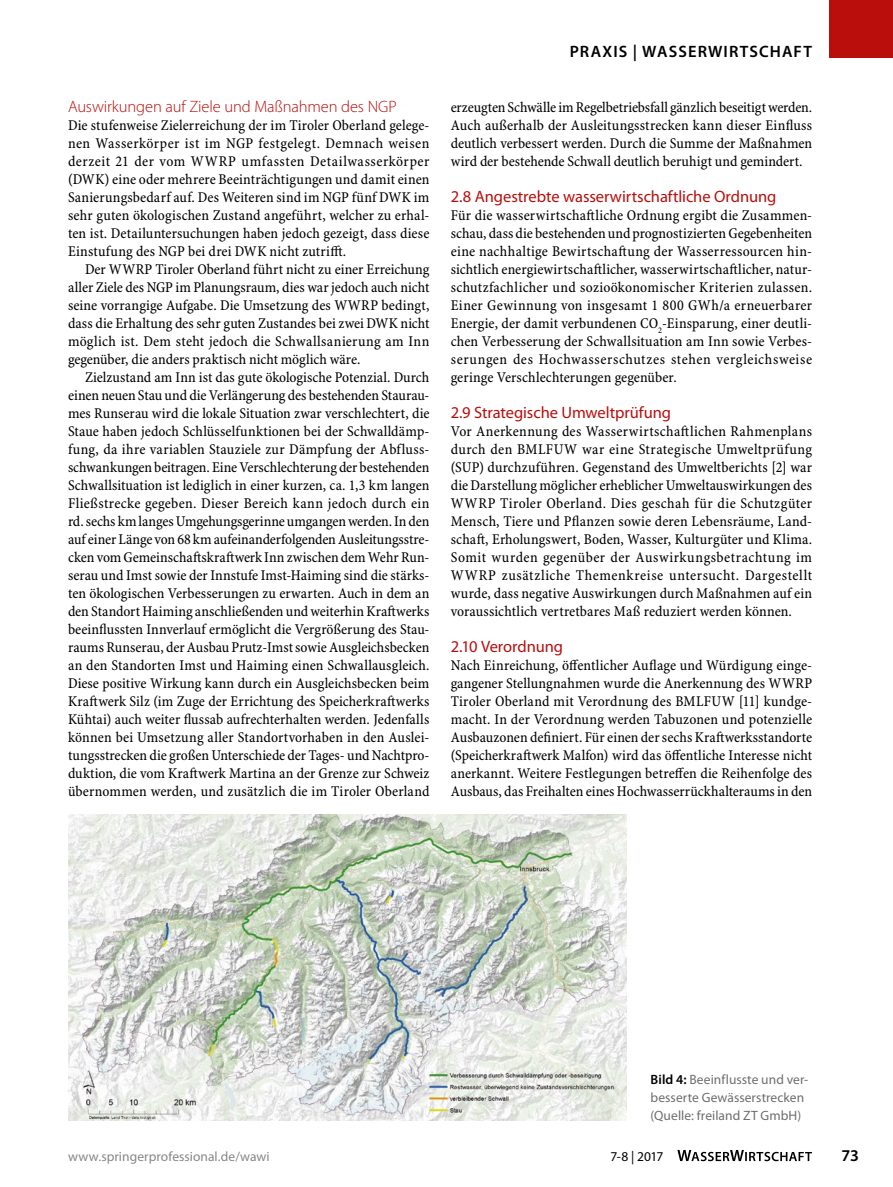
<style>
.page{position:relative;width:893px;height:1187px;background:#fff}
.page>*{position:absolute;margin:0;border:0;box-sizing:border-box;transform-origin:0 0}
.SectionHeading_2_x{font:16.5px "Myriad Pro";letter-spacing:-.005em;color:#b90e0c}
.SectionHeading_2_x-2{font:300 16.5px "Myriad Pro";letter-spacing:-.005em;color:#b90e0c}
.t1{font:600 16.5px "Myriad Pro";letter-spacing:.065em;color:#000}
.Para_x{font:15px/18px "Minion Pro Cn Capt";letter-spacing:.005em;color:#000;text-align:justify}
.Para_Indent{font:15px/18px "Minion Pro Cn Capt";color:#000;text-align:justify}
.Image_Caption_x{font:13.5px/18px "Myriad Pro";letter-spacing:.005em;color:#6e6e6e}
.t2{font:13.5px "Myriad Pro";letter-spacing:.005em;color:#868786}
.t3{font:13.5px "Myriad Pro";color:#000}
.s1{font-weight:600;color:#000}
</style>
<div class="page">
<img style="left:68px;top:814px;width:558px;height:306px">
<div style="left:829px;top:0;width:64px;height:57px;background:#b90e0c"></div>
<svg style="left:677px;top:1150px;width:135px;height:11px"></svg>
<p class="SectionHeading_2_x-2" style="left:68px;top:97px;width:330px">Auswirkungen auf Ziele und Maßnahmen des NGP</p>
<p class="Para_x" style="left:68px;top:116px;width:363px">Die stufenweise Zielerreichung der im Tiroler Oberland gelege&shy;nen Wasserkörper ist im NGP festgelegt. Demnach weisen derzeit 21 der vom WWRP umfassten Detailwasserkörper (DWK) eine oder mehrere Beeinträchtigungen und damit einen Sanierungsbedarf auf. Des Weiteren sind im NGP fünf DWK im sehr guten ökologischen Zustand angeführt, welcher zu erhal&shy;ten ist. Detailuntersuchungen haben jedoch gezeigt, dass diese Einstufung des NGP bei drei DWK nicht zutrifft.</p>
<p class="Para_Indent" style="left:68px;top:260px;width:363px;text-indent:17px">Der WWRP Tiroler Oberland führt nicht zu einer Erreichung aller Ziele des NGP im Planungsraum, dies war jedoch auch nicht seine vorrangige Aufgabe. Die Umsetzung des WWRP bedingt, dass die Erhaltung des sehr guten Zustandes bei zwei DWK nicht möglich ist. Dem steht jedoch die Schwallsanierung am Inn gegenüber, die anders praktisch nicht möglich wäre.</p>
<p class="Para_Indent" style="left:68px;top:368px;width:363px;text-indent:17px">Zielzustand am Inn ist das gute ökologische Potenzial. Durch einen neuen Stau und die Verlängerung des bestehenden Staurau&shy;mes Runserau wird die lokale Situation zwar verschlechtert, die Staue haben jedoch Schlüsselfunktionen bei der Schwalldämp&shy;fung, da ihre variablen Stauziele zur Dämpfung der Abfluss&shy;schwankungen beitragen. Eine Verschlechterung der bestehenden Schwallsituation ist lediglich in einer kurzen, ca. 1,3 km langen Fließstrecke gegeben. Dieser Bereich kann jedoch durch ein rd. sechs km langes Umgehungsgerinne umgangen werden. In den auf einer Länge von 68 km aufeinanderfolgenden Ausleitungsstre&shy;cken vom Gemeinschaftskraftwerk Inn zwischen dem Wehr Run&shy;serau und Imst sowie der Innstufe Imst-Haiming sind die stärks&shy;ten ökologischen Verbesserungen zu erwarten. Auch in dem an den Standort Haiming anschließenden und weiterhin Kraftwerks beeinflussten Innverlauf ermöglicht die Vergrößerung des Stau&shy;raums Runserau, der Ausbau Prutz-Imst sowie Ausgleichsbecken an den Standorten Imst und Haiming einen Schwallausgleich.<br>Diese positive Wirkung kann durch ein Ausgleichsbecken beim Kraftwerk Silz (im Zuge der Errichtung des Speicherkraftwerks Kühtai) auch weiter flussab aufrechterhalten werden. Jedenfalls können bei Umsetzung aller Standortvorhaben in den Auslei&shy;tungsstrecken die großen Unterschiede der Tages- und Nachtpro&shy;duktion, die vom Kraftwerk Martina an der Grenze zur Schweiz übernommen werden, und zusätzlich die im Tiroler Oberland</p>
<p class="t1" style="left:570px;top:41px;width:244px">PRAXIS | WASSERWIRTSCHAFT</p>
<p class="Para_Indent" style="left:451px;top:98px;width:363px">erzeugten Schwälle im Regelbetriebsfall gänzlich beseitigt werden.<br>Auch außerhalb der Ausleitungsstrecken kann dieser Einfluss deutlich verbessert werden. Durch die Summe der Maßnahmen wird der bestehende Schwall deutlich beruhigt und gemindert.</p>
<p class="SectionHeading_2_x" style="left:451px;top:186px;width:327px">2.8 Angestrebte wasserwirtschaftliche Ordnung</p>
<p class="Para_x" style="left:451px;top:206px;width:363px">Für die wasserwirtschaftliche Ordnung ergibt die Zusammen&shy;schau, dass die bestehenden und prognostizierten Gegebenheiten eine nachhaltige Bewirtschaftung der Wasserressourcen hin&shy;sichtlich energiewirtschaftlicher, wasserwirtschaftlicher, natur&shy;schutzfachlicher und sozioökonomischer Kriterien zulassen.<br>Einer Gewinnung von insgesamt 1 800 GWh/a erneuerbarer Energie, der damit verbundenen CO<sub>2</sub>-Einsparung, einer deutli&shy;chen Verbesserung der Schwallsituation am Inn sowie Verbes&shy;serungen des Hochwasserschutzes stehen vergleichsweise geringe Verschlechterungen gegenüber.</p>
<p class="SectionHeading_2_x" style="left:451px;top:402px;width:222px">2.9 Strategische Umweltprüfung</p>
<p class="Para_x" style="left:451px;top:422px;width:363px">Vor Anerkennung des Wasserwirtschaftlichen Rahmenplans durch den BMLFUW war eine Strategische Umweltprüfung (SUP) durchzuführen. Gegenstand des Umweltberichts [2] war die Darstellung möglicher erheblicher Umweltauswirkungen des WWRP Tiroler Oberland. Dies geschah für die Schutzgüter Mensch, Tiere und Pflanzen sowie deren Lebensräume, Land&shy;schaft, Erholungswert, Boden, Wasser, Kulturgüter und Klima.<br>Somit wurden gegenüber der Auswirkungsbetrachtung im WWRP zusätzliche Themenkreise untersucht. Dargestellt wurde, dass negative Auswirkungen durch Maßnahmen auf ein voraussichtlich vertretbares Maß reduziert werden können.</p>
<p class="SectionHeading_2_x" style="left:451px;top:636px;width:114px">2.10 Verordnung</p>
<p class="Para_x" style="left:451px;top:656px;width:363px">Nach Einreichung, öffentlicher Auflage und Würdigung einge&shy;gangener Stellungnahmen wurde die Anerkennung des WWRP Tiroler Oberland mit Verordnung des BMLFUW [11] kundge&shy;macht. In der Verordnung werden Tabuzonen und potenzielle Ausbauzonen definiert. Für einen der sechs Kraftwerksstandorte (Speicherkraftwerk Malfon) wird das öffentliche Interesse nicht anerkannt. Weitere Festlegungen betreffen die Reihenfolge des Ausbaus, das Freihalten eines Hochwasserrückhalteraums in den</p>
<p class="Image_Caption_x" style="left:651px;top:1070px;width:159px"><span class="s1">Bild 4:</span> Beeinflusste und ver&shy;besserte Gewässerstrecken (Quelle: freiland ZT GmbH)</p>
<p class="t2" style="left:68px;top:1147px;width:203px">www.springerprofessional.de/wawi</p>
<p class="t3" style="left:610px;top:1147px;width:54px">7-8 | 2017</p>
<p class="t1" style="left:841px;top:1144px;width:19px">73</p>
</div>
